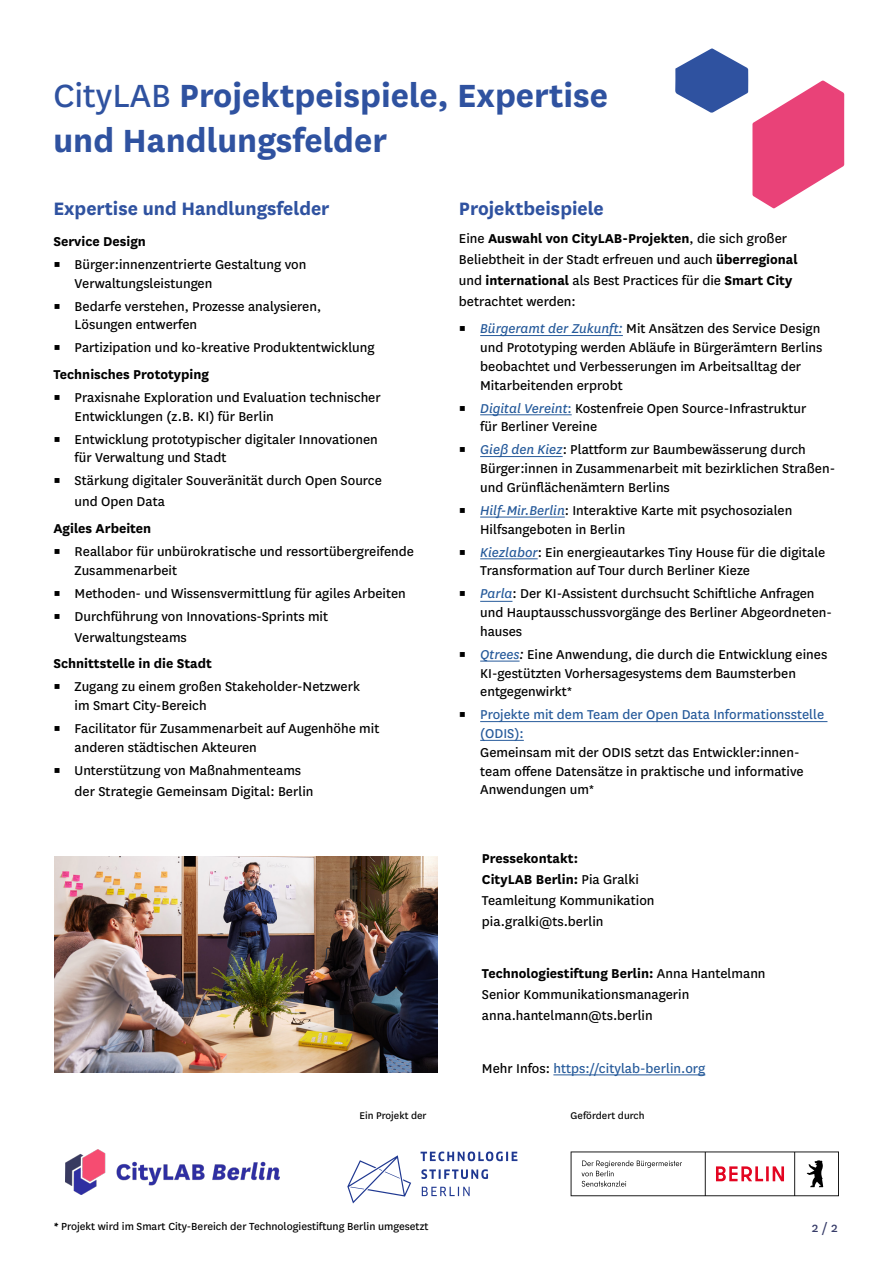
<style>
.page{position:relative;width:893px;height:1263px;background:#fff}
.page>*{position:absolute;margin:0;border:0;box-sizing:border-box;transform-origin:0 0}
.t1{font:700 37.5px/45px "National";color:#2f52a0}
.t2{font:700 21px "National";color:#2f52a0}
.t3{font:15px/18.8px "National";color:#000}
.t4{font:15px/18.8px "National";color:#275b9b}
.t5{font:700 15px "National";color:#000}
.t6{font:15px "National";color:#363b68}
.t7{font:12px "National";color:#000}
.t8{font:11.4px "National";color:#000}
.s1{font-weight:400}
.s2{font-weight:700}
.s3{font-style:italic;color:#275b9b}
.s4{color:#275b9b}
.s5{font-style:italic}
.s6{color:#000}
.s7{font-weight:800;font-style:italic}
</style>
<div class="page">
<hr style="left:480px;top:335px;width:143px;height:1px;background:#275b9b">
<hr style="left:480px;top:414px;width:92px;height:1px;background:#275b9b">
<hr style="left:480px;top:456px;width:83px;height:1px;background:#275b9b">
<hr style="left:480px;top:517px;width:85px;height:1px;background:#275b9b">
<hr style="left:480px;top:558px;width:58px;height:1px;background:#275b9b">
<hr style="left:480px;top:601px;width:32px;height:1px;background:#275b9b">
<hr style="left:480px;top:661px;width:40px;height:1px;background:#275b9b">
<hr style="left:480px;top:721px;width:347px;height:1px;background:#275b9b">
<hr style="left:480px;top:740px;width:44px;height:1px;background:#275b9b">
<img style="left:54px;top:856px;width:384px;height:216px">
<svg style="left:675px;top:48px;width:169px;height:161px"></svg>
<img style="left:66px;top:1149px;width:213px;height:46px">
<svg style="left:571px;top:1151px;width:268px;height:45px"></svg>
<svg style="left:420px;top:1151px;width:97px;height:45px"></svg>
<svg style="left:347px;top:1155px;width:64px;height:48px"></svg>
<hr style="left:553px;top:1074px;width:152px;height:1px;background:#275b9b">
<h1 class="t1" style="left:53px;top:70px;width:556px"><span class="s1">CityLAB</span> Projektpeispiele, Expertise und Handlungsfelder</h1>
<h2 class="t2" style="left:53px;top:194px;width:278px">Expertise und Handlungsfelder</h2>
<p class="t5" style="left:53px;top:231px;width:94px">Service Design</p>
<p class="t3" style="left:75px;top:254px;width:233px;text-indent:-21px">▪ Bürger:innenzentrierte Gestaltung von<br>Verwaltungsleistungen</p>
<p class="t3" style="left:75px;top:296px;width:248px;text-indent:-21px">▪ Bedarfe verstehen, Prozesse analysieren,<br>Lösungen entwerfen</p>
<p class="t3" style="left:53px;top:338px;width:323px">▪ Partizipation und ko-kreative Produktentwicklung</p>
<p class="t5" style="left:53px;top:364px;width:157px">Technisches Prototyping</p>
<p class="t3" style="left:75px;top:387px;width:308px;text-indent:-21px">▪ Praxisnahe Exploration und Evaluation technischer<br>Entwicklungen (z.B. KI) für Berlin</p>
<p class="t3" style="left:75px;top:429px;width:305px;text-indent:-21px">▪ Entwicklung prototypischer digitaler Innovationen für Verwaltung und Stadt</p>
<p class="t3" style="left:75px;top:469px;width:309px;line-height:21px;text-indent:-21px">▪ Stärkung digitaler Souveränität durch Open Source und Open Data</p>
<p class="t5" style="left:53px;top:518px;width:99px">Agiles Arbeiten</p>
<p class="t3" style="left:75px;top:541px;width:341px;text-indent:-21px">▪ Reallabor für unbürokratische und ressortübergreifende<br>Zusammenarbeit</p>
<p class="t3" style="left:53px;top:583px;width:354px">▪ Methoden- und Wissensvermittlung für agiles Arbeiten</p>
<p class="t3" style="left:75px;top:605px;width:255px;line-height:21px;text-indent:-21px">▪ Durchführung von Innovations-Sprints mit<br>Verwaltungsteams</p>
<p class="t5" style="left:53px;top:653px;width:160px">Schnittstelle in die Stadt</p>
<p class="t3" style="left:75px;top:676px;width:287px;text-indent:-21px">▪ Zugang zu einem großen Stakeholder-Netzwerk im Smart City-Bereich</p>
<p class="t3" style="left:75px;top:718px;width:306px;text-indent:-21px">▪ Facilitator für Zusammenarbeit auf Augenhöhe mit anderen städtischen Akteuren</p>
<p class="t3" style="left:75px;top:759px;width:240px;line-height:21px;text-indent:-21px">▪ Unterstützung von Maßnahmenteams der Strategie Gemeinsam Digital: Berlin</p>
<h2 class="t2" style="left:459px;top:194px;width:146px">Projektbeispiele</h2>
<p class="t3" style="left:459px;top:227px;width:340px;line-height:21px">Eine <span class="s2">Auswahl von CityLAB-Projekten</span>, die sich großer Beliebtheit in der Stadt erfreuen und auch <span class="s2">überregional </span>und <span class="s2">international</span> als Best Practices für die <span class="s2">Smart City </span>betrachtet werden:</p>
<p class="t3" style="left:480px;top:319px;width:344px;text-indent:-21px">▪ <span class="s3">Bürgeramt der Zukunft:</span> Mit Ansätzen des Service Design und Prototyping werden Abläufe in Bürgerämtern Berlins beobachtet und Verbesserungen im Arbeitsalltag der Mitarbeitenden erprobt</p>
<p class="t3" style="left:480px;top:398px;width:328px;text-indent:-21px">▪ <span class="s3">Digital Vereint</span><span class="s4">:</span> Kostenfreie Open Source-Infrastruktur für Berliner Vereine</p>
<p class="t3" style="left:480px;top:440px;width:356px;text-indent:-21px">▪ <span class="s3">Gieß den Kiez</span>: Plattform zur Baumbewässerung durch<br>Bürger:innen in Zusammenarbeit mit bezirklichen Straßen&shy;und Grünflächenämtern Berlins</p>
<p class="t3" style="left:480px;top:500px;width:314px;text-indent:-21px">▪ <span class="s3">Hilf-Mir.Berlin</span>: Interaktive Karte mit psychosozialen<br>Hilfsangeboten in Berlin</p>
<p class="t3" style="left:480px;top:542px;width:347px;text-indent:-21px">▪ <span class="s3">Kiezlabor</span>: Ein energieautarkes Tiny House für die digitale<br>Transformation auf Tour durch Berliner Kieze</p>
<p class="t3" style="left:480px;top:584px;width:353px;text-indent:-21px">▪ <span class="s3">Parla</span>: Der KI-Assistent durchsucht Schiftliche Anfragen und Hauptausschussvorgänge des Berliner Abgeordneten&shy;hauses</p>
<p class="t3" style="left:480px;top:644px;width:349px;text-indent:-21px">▪ <span class="s3">Qtrees</span><span class="s5">:</span> Eine Anwendung, die durch die Entwicklung eines<br>KI-gestützten Vorhersagesystems dem Baumsterben entgegenwirkt*</p>
<p class="t4" style="left:480px;top:704px;width:345px;text-indent:-21px"><span class="s6">▪</span> Projekte mit dem Team der Open Data Informationsstelle (ODIS):</p>
<p class="t3" style="left:480px;top:742px;width:325px">Gemeinsam mit der ODIS setzt das Entwickler:innen&shy;team offene Datensätze in praktische und informative<br>Anwendungen um*</p>
<p class="t3" style="left:482px;top:847px;width:174px;line-height:21px"><span class="s2">Pressekontakt:<br>CityLAB Berlin:</span> Pia Gralki<br>Teamleitung Kommunikation pia.gralki@ts.berlin</p>
<p class="t3" style="left:482px;top:962px;width:285px;line-height:21px"><span class="s2">Technologiestiftung Berlin:</span> Anna Hantelmann<br>Senior Kommunikationsmanagerin anna.hantelmann@ts.berlin</p>
<p class="t4" style="left:482px;top:1058px;width:225px"><span class="s6">Mehr Infos:</span> https://citylab-berlin.org</p>
<p class="t8" style="left:359px;top:1108px;width:69px">Ein Projekt der</p>
<p class="t8" style="left:571px;top:1108px;width:75px">Gefördert durch</p>
<p class="t7" style="left:53px;top:1218px;width:377px"><span class="s7">*</span> Projekt wird im Smart City-Bereich der Technologiestiftung Berlin umgesetzt</p>
<p class="t6" style="left:812px;top:1217px;width:27px">2 / 2</p>
</div>
